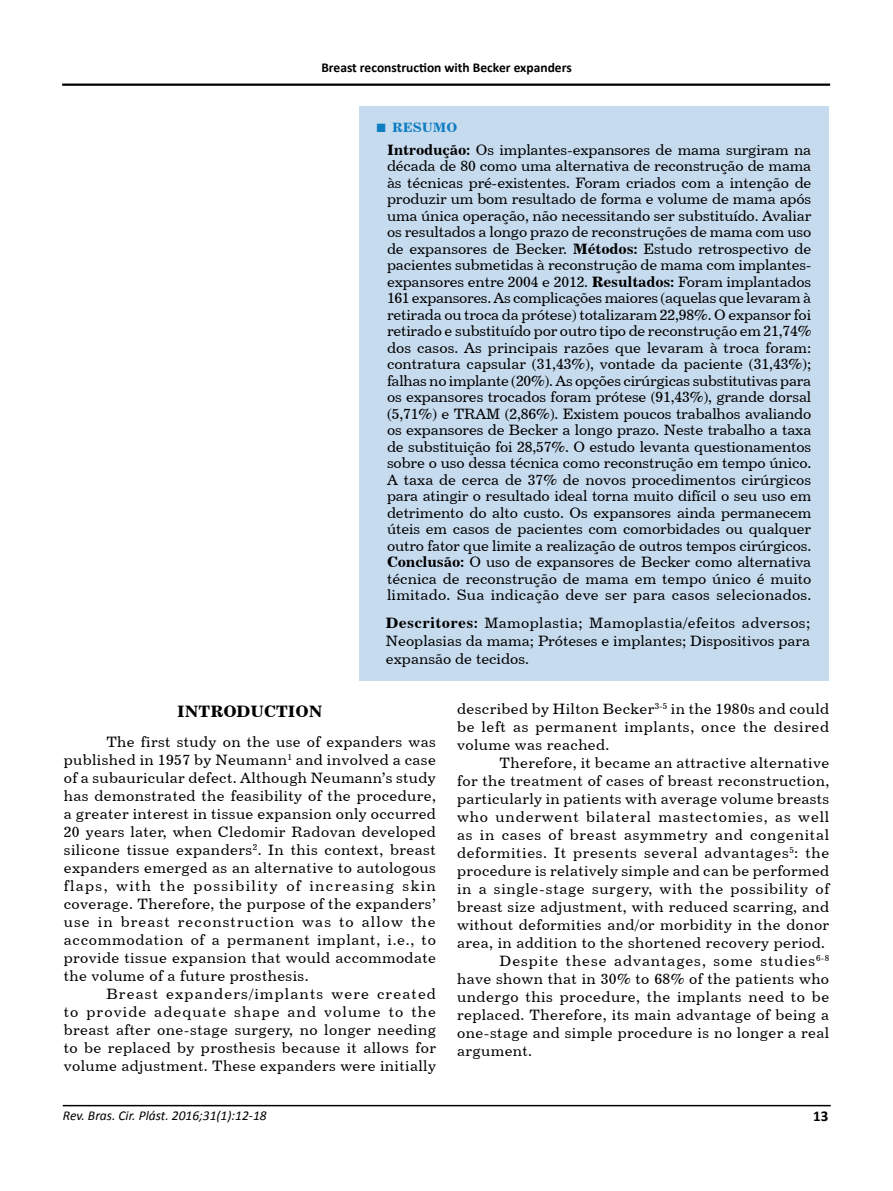
<style>
.page{position:relative;width:893px;height:1191px;background:#fff}
.page>*{position:absolute;margin:0;border:0;box-sizing:border-box;transform-origin:0 0}
.t1{font:16.5px "Century 731 BT Bold A";color:#000}
.t2{font:15px/16.5px "Century 731 BT Roman A";letter-spacing:.025em;color:#000;text-align:justify}
.t3{font:15px "Century 731 BT Roman A";letter-spacing:.045em;color:#000}
.t4{font:15px "Century 731 BT Roman A";letter-spacing:.055em;color:#000}
.t5{font:15px "Century 731 BT Roman A";letter-spacing:.05em;color:#000}
.t6{font:15px "Century 731 BT Roman A";letter-spacing:.06em;color:#000}
.t7{font:700 15px "Calibri";color:#000}
.t8{font:700 13.5px "Calibri";color:#000}
.t9{font:italic 13.5px "Calibri";color:#000}
.t10{font:13.5px "Century 731 BT Bold A";color:#0e7dc2}
.s1{font-family:"Times New Roman";font-weight:700;font-size:18px}
.s2{font-family:"Century 731 BT Bold A"}
</style>
<div class="page">
<hr style="left:63px;top:1104px;width:768px;height:2px;background:#000">
<hr style="left:62px;top:84px;width:768px;height:2px;background:#000">
<div style="left:359px;top:106px;width:470px;height:575px;background:#c7dbee"></div>
<p class="t8" style="left:321px;top:58px;width:252px">Breast reconstruction with Becker expanders</p>
<p class="t10" style="left:376px;top:119px;width:83px"><span class="s1">■</span> RESUMO</p>
<p class="t2" style="left:387px;top:141px;width:426px"><span class="s2">Introdução:</span> Os implantes-expansores de mama surgiram na década de 80 como uma alternativa de reconstrução de mama às técnicas pré-existentes. Foram criados com a intenção de produzir um bom resultado de forma e volume de mama após uma única operação, não necessitando ser substituído. Avaliar os resultados a longo prazo de reconstruções de mama com uso de expansores de Becker. <span class="s2">Métodos:</span> Estudo retrospectivo de pacientes submetidas à reconstrução de mama com implantes&shy;expansores entre 2004 e 2012. <span class="s2">Resultados:</span> Foram implantados 161 expansores. As complicações maiores (aquelas que levaram à retirada ou troca da prótese) totalizaram 22,98%. O expansor foi retirado e substituído por outro tipo de reconstrução em 21,74% dos casos. As principais razões que levaram à troca foram: contratura capsular (31,43%), vontade da paciente (31,43%); falhas no implante (20%). As opções cirúrgicas substitutivas para os expansores trocados foram prótese (91,43%), grande dorsal (5,71%) e TRAM (2,86%). Existem poucos trabalhos avaliando os expansores de Becker a longo prazo. Neste trabalho a taxa de substituição foi 28,57%. O estudo levanta questionamentos sobre o uso dessa técnica como reconstrução em tempo único.<br>A taxa de cerca de 37% de novos procedimentos cirúrgicos para atingir o resultado ideal torna muito difícil o seu uso em detrimento do alto custo. Os expansores ainda permanecem úteis em casos de pacientes com comorbidades ou qualquer outro fator que limite a realização de outros tempos cirúrgicos.<br><span class="s2">Conclusão:</span> O uso de expansores de Becker como alternativa técnica de reconstrução de mama em tempo único é muito limitado. Sua indicação deve ser para casos selecionados.</p>
<p class="t2" style="left:386px;top:613px;width:426px;line-height:18px"><span class="s2">Descritores:</span> Mamoplastia; Mamoplastia/efeitos adversos; Neoplasias da mama; Próteses e implantes; Dispositivos para expansão de tecidos.</p>
<p class="t1" style="left:177px;top:700px;width:147px">INTRODUCTION</p>
<p class="t2" style="left:64px;top:733px;width:374px;line-height:18px;text-indent:43px">The first study on the use of expanders was published in 1957 by Neumann<sup>1</sup> and involved a case of a subauricular defect. Although Neumann’s study has demonstrated the feasibility of the procedure, a greater interest in tissue expansion only occurred 20 years later, when Cledomir Radovan developed silicone tissue expanders<sup>2</sup>. In this context, breast expanders emerged as an alternative to autologous flaps, with the possibility of increasing skin coverage. Therefore, the purpose of the expanders’ use in breast reconstruction was to allow the accommodation of a permanent implant, i.e., to provide tissue expansion that would accommodate the volume of a future prosthesis.</p>
<p class="t2" style="left:64px;top:985px;width:374px;line-height:18px;text-indent:43px">Breast expanders/implants were created to provide adequate shape and volume to the breast after one-stage surgery, no longer needing to be replaced by prosthesis because it allows for volume adjustment. These expanders were initially</p>
<p class="t2" style="left:457px;top:700px;width:374px;line-height:18px">described by Hilton Becker<sup>3-5</sup> in the 1980s and could be left as permanent implants, once the desired volume was reached.</p>
<p class="t2" style="left:500px;top:754px;width:331px">Therefore, it became an attractive alternative</p>
<p class="t2" style="left:457px;top:772px;width:374px">for the treatment of cases of breast reconstruction,</p>
<p class="t2" style="left:457px;top:790px;width:374px">particularly in patients with average volume breasts</p>
<p class="t4" style="left:457px;top:808px;width:374px">who underwent bilateral mastectomies, as well</p>
<p class="t5" style="left:457px;top:826px;width:374px">as in cases of breast asymmetry and congenital</p>
<p class="t2" style="left:457px;top:844px;width:374px">deformities. It presents several advantages<sup>5</sup>: the</p>
<p class="t2" style="left:457px;top:862px;width:374px">procedure is relatively simple and can be performed</p>
<p class="t3" style="left:457px;top:880px;width:374px">in a single-stage surgery, with the possibility of</p>
<p class="t2" style="left:457px;top:898px;width:374px">breast size adjustment, with reduced scarring, and</p>
<p class="t2" style="left:457px;top:916px;width:374px">without deformities and/or morbidity in the donor</p>
<p class="t2" style="left:457px;top:934px;width:370px">area, in addition to the shortened recovery period.</p>
<p class="t6" style="left:500px;top:952px;width:331px">Despite these advantages, some studies<sup>6-8</sup></p>
<p class="t2" style="left:457px;top:970px;width:374px">have shown that in 30% to 68% of the patients who</p>
<p class="t2" style="left:457px;top:988px;width:374px">undergo this procedure, the implants need to be</p>
<p class="t2" style="left:457px;top:1006px;width:374px">replaced. Therefore, its main advantage of being a</p>
<p class="t2" style="left:457px;top:1024px;width:374px">one-stage and simple procedure is no longer a real</p>
<p class="t2" style="left:457px;top:1042px;width:77px">argument.</p>
<p class="t9" style="left:63px;top:1105px;width:205px">Rev. Bras. Cir. Plást. 2016;31(1):12-18</p>
<p class="t7" style="left:813px;top:1105px;width:17px">13</p>
</div>
